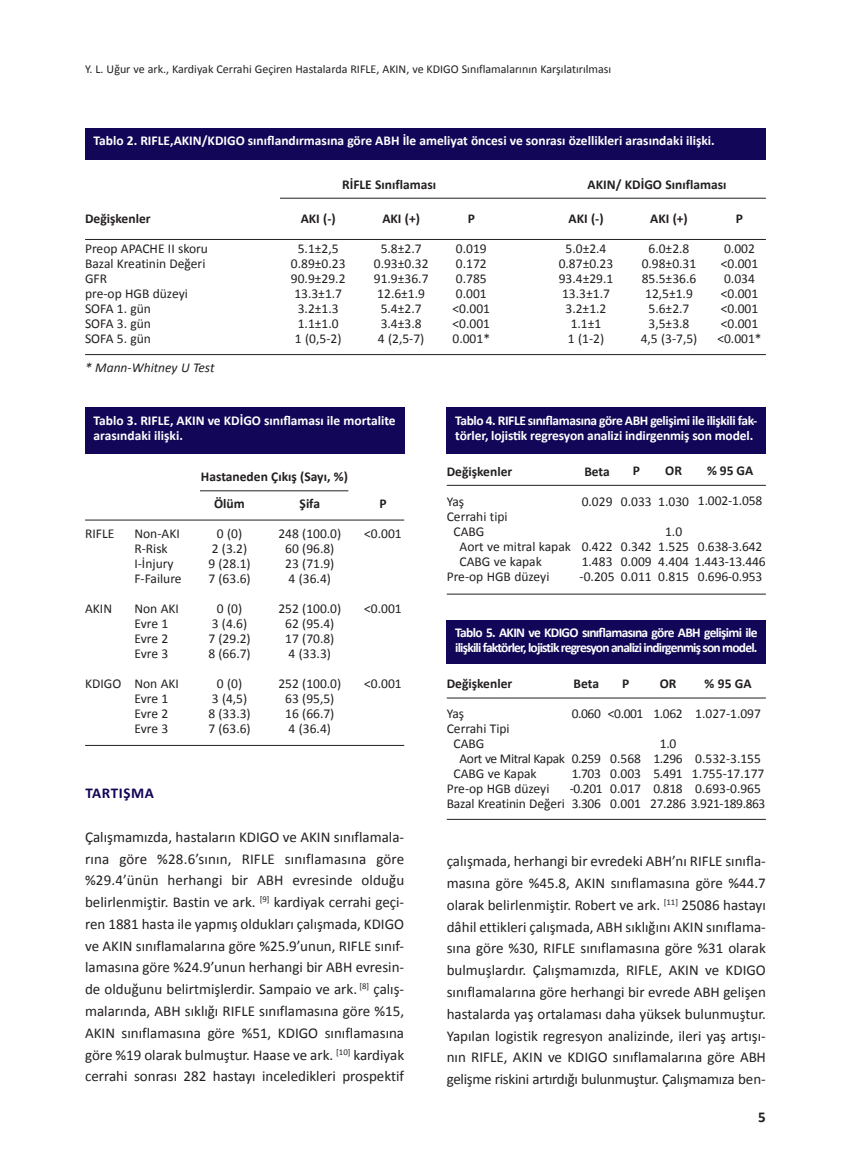
<style>
.page{position:relative;width:851px;height:1170px;background:#fff}
.page>*{position:absolute;margin:0;border:0;box-sizing:border-box;transform-origin:0 0}
.t1{font:15px/21.8px "Calibri";letter-spacing:-.02em;color:#231f20;text-align:justify}
.t2{font:700 15px "Calibri";color:#110658}
.t3{font:700 15px "Calibri";color:#231f20}
.t4{font:13.5px/15px "Calibri";color:#231f20;text-align:center}
.t5{font:700 13.5px/15px "Calibri";letter-spacing:-.01em;color:#fff}
.t6{font:700 13.5px "Calibri";color:#231f20}
.t7{font:700 13.5px/15px "Calibri";letter-spacing:-.06em;color:#fff}
.t8{font:700 13.5px/15px "Calibri";letter-spacing:-.03em;color:#fff}
.t9{font:13.5px/15px "Calibri";letter-spacing:-.03em;color:#231f20}
.t10{font:italic 13.5px "Calibri";color:#231f20}
.t11{font:12px "Calibri";color:#231f20}
</style>
<div class="page">
<div style="left:85px;top:128px;width:680px;height:31px;background:#110658"></div>
<hr style="left:85px;top:239px;width:680px;height:1px;background:#231f20">
<hr style="left:85px;top:354px;width:680px;height:1px;background:#231f20">
<hr style="left:280px;top:198px;width:485px;height:1px;background:#231f20">
<div style="left:85px;top:407px;width:319px;height:47px;background:#110658"></div>
<hr style="left:85px;top:519px;width:319px;height:1px;background:#231f20">
<hr style="left:85px;top:745px;width:319px;height:1px;background:#231f20">
<hr style="left:200px;top:490px;width:148px;height:1px;background:#231f20">
<div style="left:446px;top:407px;width:319px;height:47px;background:#110658"></div>
<hr style="left:446px;top:485px;width:319px;height:1px;background:#231f20">
<hr style="left:446px;top:593px;width:319px;height:1px;background:#231f20">
<div style="left:446px;top:619px;width:319px;height:44px;background:#110658"></div>
<hr style="left:446px;top:697px;width:319px;height:1px;background:#231f20">
<hr style="left:446px;top:819px;width:319px;height:1px;background:#231f20">
<p class="t11" style="left:85px;top:61px;width:527px">Y. L. Uğur ve ark., Kardiyak Cerrahi Geçiren Hastalarda RIFLE, AKIN, ve KDIGO Sınıflamalarının Karşılatırılması</p>
<p class="t5" style="left:94px;top:133px;width:622px">Tablo 2. RIFLE,AKIN/KDIGO sınıflandırmasına göre ABH İle ameliyat öncesi ve sonrası özellikleri arasındaki ilişki.</p>
<p class="t6" style="left:85px;top:210px;width:67px">Değişkenler</p>
<p class="t4" style="left:85px;top:240px;width:124px;text-align:left">Preop APACHE II skoru<br>Bazal Kreatinin Değeri<br>GFR<br>pre-op HGB düzeyi<br>SOFA 1. gün<br>SOFA 3. gün<br>SOFA 5. gün</p>
<p class="t6" style="left:342px;top:176px;width:95px">RİFLE Sınıflaması</p>
<p class="t6" style="left:300px;top:210px;width:37px">AKI (-)</p>
<p class="t4" style="left:291px;top:240px;width:56px">5.1±2,5<br>0.89±0.23<br>90.9±29.2<br>13.3±1.7<br>3.2±1.3<br>1.1±1.0<br>1 (0,5-2)</p>
<p class="t6" style="left:382px;top:210px;width:39px">AKI (+)</p>
<p class="t4" style="left:374px;top:240px;width:56px">5.8±2.7<br>0.93±0.32<br>91.9±36.7<br>12.6±1.9<br>5.4±2.7<br>3.4±3.8<br>4 (2,5-7)</p>
<p class="t10" style="left:85px;top:359px;width:131px">* Mann-Whitney U Test</p>
<p class="t5" style="left:94px;top:412px;width:303px">Tablo 3. RIFLE, AKIN ve KDİGO sınıflaması ile mortalite arasındaki ilişki.</p>
<p class="t6" style="left:201px;top:468px;width:148px">Hastaneden Çıkış (Sayı, %)</p>
<p class="t4" style="left:85px;top:525px;width:31px">RIFLE</p>
<p class="t4" style="left:85px;top:600px;width:28px">AKIN</p>
<p class="t4" style="left:85px;top:675px;width:38px">KDIGO</p>
<p class="t4" style="left:134px;top:525px;width:49px;text-align:left">Non-AKI<br>R-Risk<br>I-İnjury<br>F-Failure</p>
<p class="t4" style="left:134px;top:600px;width:46px;text-align:left">Non AKI<br>Evre 1<br>Evre 2<br>Evre 3</p>
<p class="t4" style="left:134px;top:675px;width:46px;text-align:left">Non AKI<br>Evre 1<br>Evre 2<br>Evre 3</p>
<p class="t6" style="left:214px;top:495px;width:32px">Ölüm</p>
<p class="t4" style="left:208px;top:525px;width:44px">0 (0)<br>2 (3.2)<br>9 (28.1)<br>7 (63.6)</p>
<p class="t4" style="left:208px;top:600px;width:44px">0 (0)<br>3 (4.6)<br>7 (29.2)<br>8 (66.7)</p>
<p class="t4" style="left:208px;top:675px;width:44px">0 (0)<br>3 (4,5)<br>8 (33.3)<br>7 (63.6)</p>
<p class="t6" style="left:299px;top:495px;width:22px">Şifa</p>
<p class="t4" style="left:278px;top:525px;width:64px">248 (100.0)<br>60 (96.8)<br>23 (71.9)<br>4 (36.4)</p>
<p class="t4" style="left:278px;top:600px;width:64px">252 (100.0)<br>62 (95.4)<br>17 (70.8)<br>4 (33.3)</p>
<p class="t4" style="left:278px;top:675px;width:64px">252 (100.0)<br>63 (95,5)<br>16 (66.7)<br>4 (36.4)</p>
<p class="t6" style="left:379px;top:495px;width:9px">P</p>
<p class="t4" style="left:364px;top:525px;width:39px">&lt;0.001</p>
<p class="t4" style="left:364px;top:600px;width:39px">&lt;0.001</p>
<p class="t4" style="left:364px;top:675px;width:39px">&lt;0.001</p>
<p class="t2" style="left:85px;top:784px;width:17px">Tartışma</p>
<p class="t1" style="left:85px;top:825px;width:320px">Çalışmamızda, hastaların KDIGO ve AKIN sınıflamala&shy;rına göre %28.6’sının, RIFLE sınıflamasına göre %29.4’ünün herhangi bir ABH evresinde olduğu belirlenmiştir. Bastin ve ark. <sup>[9]</sup> kardiyak cerrahi geçi&shy;ren 1881 hasta ile yapmış oldukları çalışmada, KDIGO ve AKIN sınıflamalarına göre %25.9’unun, RIFLE sınıf&shy;lamasına göre %24.9’unun herhangi bir ABH evresin&shy;de olduğunu belirtmişlerdir. Sampaio ve ark. <sup>[8]</sup> çalış&shy;malarında, ABH sıklığı RIFLE sınıflamasına göre %15, AKIN sınıflamasına göre %51, KDIGO sınıflamasına göre %19 olarak bulmuştur. Haase ve ark. <sup>[10]</sup> kardiyak cerrahi sonrası 282 hastayı inceledikleri prospektif</p>
<p class="t6" style="left:467px;top:210px;width:9px">P</p>
<p class="t4" style="left:452px;top:240px;width:39px;text-align:left">0.019<br>0.172<br>0.785<br>0.001 &lt;0.001 &lt;0.001<br>0.001*</p>
<p class="t6" style="left:587px;top:176px;width:140px">AKIN/ KDİGO Sınıflaması</p>
<p class="t6" style="left:568px;top:210px;width:37px">AKI (-)</p>
<p class="t4" style="left:558px;top:240px;width:56px">5.0±2.4<br>0.87±0.23<br>93.4±29.1<br>13.3±1.7<br>3.2±1.2<br>1.1±1<br>1 (1-2)</p>
<p class="t6" style="left:650px;top:210px;width:39px">AKI (+)</p>
<p class="t4" style="left:640px;top:240px;width:58px">6.0±2.8<br>0.98±0.31<br>85.5±36.6<br>12,5±1.9<br>5.6±2.7<br>3,5±3.8<br>4,5 (3-7,5)</p>
<p class="t6" style="left:735px;top:210px;width:9px">P</p>
<p class="t4" style="left:717px;top:240px;width:46px">0.002 &lt;0.001<br>0.034 &lt;0.001 &lt;0.001 &lt;0.001 &lt;0.001*</p>
<p class="t8" style="left:455px;top:412px;width:303px">Tablo 4. RIFLE sınıflamasına göre ABH gelişimi ile ilişkili fak&shy;törler, lojistik regresyon analizi indirgenmiş son model.</p>
<p class="t6" style="left:446px;top:462px;width:67px">Değişkenler</p>
<p class="t4" style="left:446px;top:493px;width:19px">Yaş</p>
<p class="t4" style="left:446px;top:508px;width:62px">Cerrahi tipi</p>
<p class="t4" style="left:453px;top:523px;width:32px">CABG</p>
<p class="t4" style="left:459px;top:538px;width:113px">Aort ve mitral kapak</p>
<p class="t4" style="left:459px;top:553px;width:84px">CABG ve kapak</p>
<p class="t4" style="left:446px;top:568px;width:104px">Pre-op HGB düzeyi</p>
<p class="t6" style="left:707px;top:462px;width:48px">% 95 GA</p>
<p class="t4" style="left:697px;top:493px;width:66px">1.002-1.058</p>
<p class="t4" style="left:697px;top:538px;width:66px">0.638-3.642</p>
<p class="t4" style="left:697px;top:568px;width:66px">0.696-0.953</p>
<p class="t6" style="left:665px;top:462px;width:18px">OR</p>
<p class="t4" style="left:658px;top:493px;width:32px">1.030</p>
<p class="t4" style="left:658px;top:523px;width:109px;text-align:left;text-indent:7px">1.0<br>1.525<br>4.404 1.443-13.446<br>0.815</p>
<p class="t6" style="left:632px;top:462px;width:9px">P</p>
<p class="t4" style="left:620px;top:493px;width:32px">0.033</p>
<p class="t4" style="left:620px;top:538px;width:32px;text-align:justify">0.342<br>0.009<br>0.011</p>
<p class="t6" style="left:584px;top:462px;width:27px">Beta</p>
<p class="t4" style="left:581px;top:493px;width:32px">0.029</p>
<p class="t4" style="left:579px;top:538px;width:36px;text-align:left">0.422<br>1.483 -0.205</p>
<p class="t7" style="left:455px;top:624px;width:303px">Tablo 5. AKIN ve KDIGO sınıflamasına göre ABH gelişimi ile ilişkili faktörler, lojistik regresyon analizi indirgenmiş son model.</p>
<p class="t6" style="left:446px;top:675px;width:67px">Değişkenler</p>
<p class="t4" style="left:446px;top:705px;width:19px">Yaş</p>
<p class="t4" style="left:446px;top:720px;width:64px">Cerrahi Tipi</p>
<p class="t4" style="left:453px;top:735px;width:32px">CABG</p>
<p class="t9" style="left:459px;top:750px;width:107px">Aort ve Mitral Kapak</p>
<p class="t4" style="left:453px;top:765px;width:85px">CABG ve Kapak</p>
<p class="t4" style="left:446px;top:780px;width:104px">Pre-op HGB düzeyi</p>
<p class="t4" style="left:446px;top:795px;width:120px">Bazal Kreatinin Değeri</p>
<p class="t6" style="left:704px;top:675px;width:49px">% 95 GA</p>
<p class="t4" style="left:695px;top:705px;width:67px">1.027-1.097</p>
<p class="t4" style="left:691px;top:750px;width:74px;text-align:left">0.532-3.155<br>1.755-17.177<br>0.693-0.965</p>
<p class="t6" style="left:659px;top:675px;width:18px">OR</p>
<p class="t4" style="left:653px;top:705px;width:31px">1.062</p>
<p class="t9" style="left:650px;top:735px;width:117px;text-indent:10px">1.0<br>1.296<br>5.491<br>0.818<br>27.286 3.921-189.863</p>
<p class="t6" style="left:622px;top:675px;width:9px">P</p>
<p class="t4" style="left:607px;top:705px;width:37px">&lt;0.001</p>
<p class="t4" style="left:610px;top:750px;width:32px;text-align:justify">0.568<br>0.003<br>0.017<br>0.001</p>
<p class="t6" style="left:573px;top:675px;width:27px">Beta</p>
<p class="t4" style="left:571px;top:705px;width:31px">0.060</p>
<p class="t9" style="left:569px;top:750px;width:34px">0.259<br>1.703 -0.201<br>3.306</p>
<p class="t1" style="left:446px;top:849px;width:320px">çalışmada, herhangi bir evredeki ABH’nı RIFLE sınıfla&shy;masına göre %45.8, AKIN sınıflamasına göre %44.7 olarak belirlenmiştir. Robert ve ark. <sup>[11]</sup> 25086 hastayı dâhil ettikleri çalışmada, ABH sıklığını AKIN sınıflama&shy;sına göre %30, RIFLE sınıflamasına göre %31 olarak bulmuşlardır. Çalışmamızda, RIFLE, AKIN ve KDIGO sınıflamalarına göre herhangi bir evrede ABH gelişen hastalarda yaş ortalaması daha yüksek bulunmuştur.<br>Yapılan logistik regresyon analizinde, ileri yaş artışı&shy;nın RIFLE, AKIN ve KDIGO sınıflamalarına göre ABH gelişme riskini artırdığı bulunmuştur. Çalışmamıza ben-</p>
<p class="t3" style="left:758px;top:1107px;width:9px">5</p>
</div>
